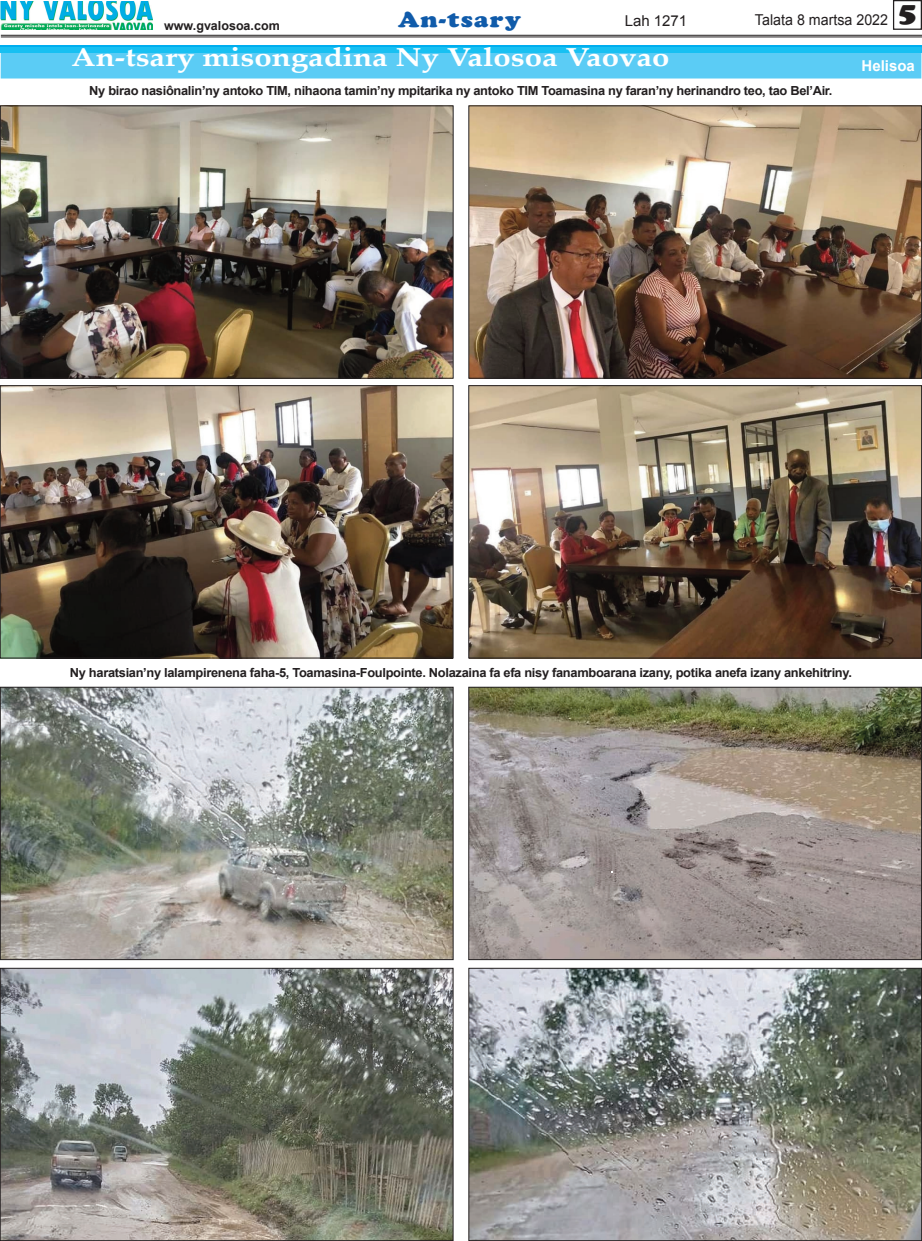
<style>
.page{position:relative;width:922px;height:1241px;background:#fff}
.page>*{position:absolute;margin:0;border:0;box-sizing:border-box;transform-origin:0 0}
.t1{font:700 26px "Palatino Linotype";letter-spacing:-.005em;color:#fff;scale:1.2 1}
.t2{font:900 22.5px "Cooper";letter-spacing:.05em;color:#105baa;scale:1.14 1}
.t3{font:15px "Arial";color:#231f20;scale:.95 1}
.t4{font:15px "Arial";color:#231f20}
.t5{font:700 15px "Arial";letter-spacing:-.005em;color:#fff}
.t6{font:700 12.5px "Arial";letter-spacing:-.025em;color:#231f20}
.t7{font:700 12.5px "Arial";color:#231f20}
</style>
<div class="page">
<hr style="left:1px;top:35px;width:920px;height:1px;background:#231f20">
<hr style="left:1px;top:37px;width:920px;height:1px;background:#231f20">
<img style="left:0;top:1px;width:152px;height:29px">
<div style="left:892px;top:0;width:29px;height:30px;border:1px solid #231f20"></div>
<div style="left:0;top:45px;width:920px;height:8px;background:#00aeef"></div>
<div style="left:1px;top:47px;width:920px;height:31px;background:#5bccf5"></div>
<div style="left:1px;top:47px;width:919px;height:6px;background:#17c0f2"></div>
<img style="left:2px;top:969px;width:449px;height:269px">
<div style="left:0;top:967px;width:453px;height:273px;border:1px solid #231f20"></div>
<img style="left:2px;top:688px;width:449px;height:269px">
<div style="left:0;top:686px;width:453px;height:273px;border:1px solid #231f20"></div>
<img style="left:470px;top:688px;width:449px;height:269px">
<div style="left:468px;top:686px;width:453px;height:273px;border:1px solid #231f20"></div>
<img style="left:470px;top:107px;width:449px;height:269px">
<div style="left:468px;top:105px;width:453px;height:273px;border:1px solid #231f20"></div>
<img style="left:470px;top:969px;width:449px;height:269px">
<div style="left:468px;top:967px;width:453px;height:273px;border:1px solid #231f20"></div>
<img style="left:2px;top:107px;width:449px;height:269px">
<div style="left:0;top:105px;width:453px;height:273px;border:1px solid #231f20"></div>
<img style="left:470px;top:387px;width:449px;height:269px">
<div style="left:468px;top:385px;width:453px;height:273px;border:1px solid #231f20"></div>
<img style="left:2px;top:387px;width:449px;height:269px">
<div style="left:0;top:385px;width:453px;height:273px;border:1px solid #231f20"></div>
<p class="t7" style="left:164px;top:21px;width:117px">www.gvalosoa.com</p>
<h2 class="t2" style="left:398px;top:12px;width:109px">An-tsary</h2>
<p class="t4" style="left:624px;top:12px;width:64px">Lah 1271</p>
<p class="t3" style="left:754px;top:11px;width:171px">Talata 8 martsa 2022 <sup>5</sup></p>
<h1 class="t1" style="left:72px;top:47px;width:499px">An-tsary misongadina Ny Valosoa Vaovao</h1>
<p class="t6" style="left:89px;top:86px;width:744px">Ny birao nasiônalin’ny antoko TIM, nihaona tamin’ny mpitarika ny antoko TIM Toamasina ny faran’ny herinandro teo, tao Bel’Air.</p>
<p class="t5" style="left:861px;top:60px;width:55px">Helisoa</p>
<p class="t6" style="left:70px;top:668px;width:783px">Ny haratsian’ny lalampirenena faha-5, Toamasina-Foulpointe. Nolazaina fa efa nisy fanamboarana izany, potika anefa izany ankehitriny.</p>
</div>
